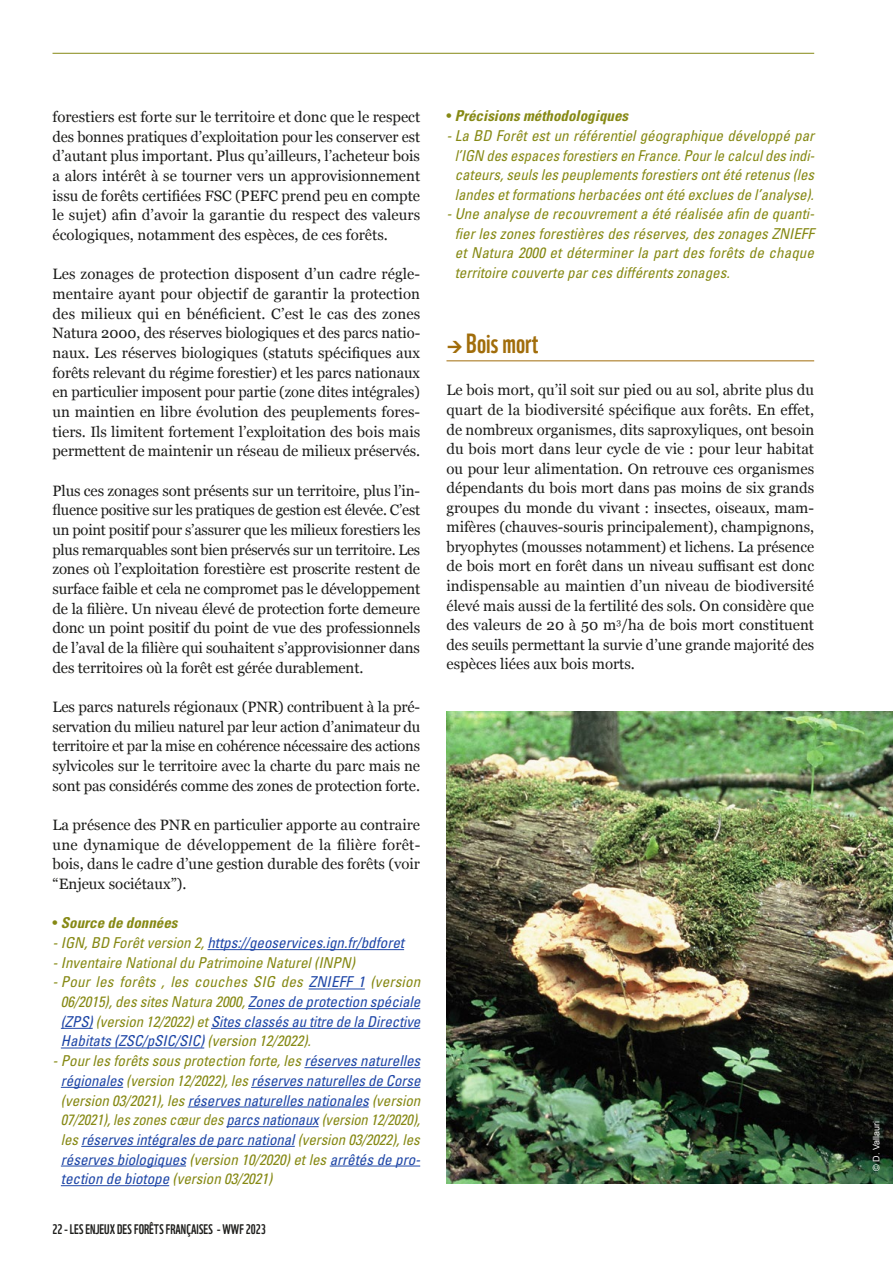
<style>
.page{position:relative;width:893px;height:1263px;background:#fff}
.page>*{position:absolute;margin:0;border:0;box-sizing:border-box;transform-origin:0 0}
.t1{font:27px "WWF";color:#a16d0b}
.t2{font:15px/19.6px "Georgia";color:#1d1d1b;text-align:justify}
.t3{font:italic condensed 15px/19.6px "Univers";color:#868914;text-align:justify}
.t4{font:italic condensed 15px "Univers";color:#1e46a7}
.t5{font:italic 700 condensed 15px "Univers";color:#868914}
.t6{font:13.5px "WWF";color:#1d1d1b}
.t7{font:9px "Arial";color:#fff}
.s1{font-weight:400;font-style:normal}
.s2{color:#868914}
.s3{color:#1e46a7}
</style>
<div class="page">
<hr style="left:53px;top:53px;width:761px;height:1px;background:#868914">
<img style="left:446px;top:711px;width:447px;height:472px">
<hr style="left:207px;top:949px;width:197px;height:1px;background:#1e46a7">
<hr style="left:309px;top:988px;width:56px;height:1px;background:#1e46a7">
<hr style="left:248px;top:1008px;width:172px;height:1px;background:#1e46a7">
<hr style="left:61px;top:1028px;width:32px;height:1px;background:#1e46a7">
<hr style="left:211px;top:1028px;width:209px;height:1px;background:#1e46a7">
<hr style="left:61px;top:1047px;width:143px;height:1px;background:#1e46a7">
<hr style="left:304px;top:1067px;width:116px;height:1px;background:#1e46a7">
<hr style="left:61px;top:1087px;width:62px;height:1px;background:#1e46a7">
<hr style="left:251px;top:1087px;width:169px;height:1px;background:#1e46a7">
<hr style="left:188px;top:1106px;width:181px;height:1px;background:#1e46a7">
<hr style="left:226px;top:1126px;width:93px;height:1px;background:#1e46a7">
<hr style="left:81px;top:1146px;width:214px;height:1px;background:#1e46a7">
<hr style="left:61px;top:1166px;width:125px;height:1px;background:#1e46a7">
<hr style="left:330px;top:1166px;width:90px;height:1px;background:#1e46a7">
<hr style="left:61px;top:1185px;width:108px;height:1px;background:#1e46a7">
<hr style="left:446px;top:360px;width:368px;height:1px;background:#a16d0b">
<p class="t2" style="left:53px;top:106px;width:369px">forestiers est forte sur le territoire et donc que le respect des bonnes pratiques d’exploitation pour les conserver est d’autant plus important. Plus qu’ailleurs, l’acheteur bois a alors intérêt à se tourner vers un approvisionnement issu de forêts certifiées FSC (PEFC prend peu en compte le sujet) afin d’avoir la garantie du respect des valeurs écologiques, notamment des espèces, de ces forêts.</p>
<p class="t2" style="left:53px;top:264px;width:369px">Les zonages de protection disposent d’un cadre régle&shy;mentaire ayant pour objectif de garantir la protection des milieux qui en bénéficient. C’est le cas des zones Natura 2000, des réserves biologiques et des parcs natio&shy;naux. Les réserves biologiques (statuts spécifiques aux forêts relevant du régime forestier) et les parcs nationaux en particulier imposent pour partie (zone dites intégrales) un maintien en libre évolution des peuplements fores&shy;tiers. Ils limitent fortement l’exploitation des bois mais permettent de maintenir un réseau de milieux préservés.</p>
<p class="t2" style="left:53px;top:480px;width:369px">Plus ces zonages sont présents sur un territoire, plus l’in&shy;fluence positive sur les pratiques de gestion est élevée. C’est un point positif pour s’assurer que les milieux forestiers les plus remarquables sont bien préservés sur un territoire. Les zones où l’exploitation forestière est proscrite restent de surface faible et cela ne compromet pas le développement de la filière. Un niveau élevé de protection forte demeure donc un point positif du point de vue des professionnels de l’aval de la filière qui souhaitent s’approvisionner dans des territoires où la forêt est gérée durablement.</p>
<p class="t2" style="left:53px;top:696px;width:369px">Les parcs naturels régionaux (PNR) contribuent à la pré&shy;servation du milieu naturel par leur action d’animateur du territoire et par la mise en cohérence nécessaire des actions sylvicoles sur le territoire avec la charte du parc mais ne sont pas considérés comme des zones de protection forte.</p>
<p class="t2" style="left:53px;top:814px;width:369px">La présence des PNR en particulier apporte au contraire une dynamique de développement de la filière forêt&shy;bois, dans le cadre d’une gestion durable des forêts (voir “Enjeux sociétaux”).</p>
<p class="t5" style="left:53px;top:914px;width:126px"><span class="s1">•</span> Source de données</p>
<p class="t4" style="left:53px;top:933px;width:353px"><span class="s2">- IGN, BD Forêt version 2,</span> https://geoservices.ign.fr/bdforet</p>
<p class="t3" style="left:53px;top:952px;width:304px">- Inventaire National du Patrimoine Naturel (INPN)</p>
<p class="t3" style="left:61px;top:972px;width:361px;text-indent:-8px">- Pour les forêts , les couches SIG des <span class="s3">ZNIEFF 1</span> (version 06/2015), des sites Natura 2000, <span class="s3">Zones de protection spéciale (ZPS)</span> (version 12/2022) et <span class="s3">Sites classés au titre de la Directive Habitats (ZSC/pSIC/SIC)</span> (version 12/2022).</p>
<p class="t3" style="left:61px;top:1051px;width:361px;text-indent:-8px">- Pour les forêts sous protection forte, les <span class="s3">réserves naturelles régionales</span> (version 12/2022), les <span class="s3">réserves naturelles de Corse </span>(version 03/2021), les <span class="s3">réserves naturelles nationales</span> (version 07/2021), les zones cœur des <span class="s3">parcs nationaux</span> (version 12/2020), les <span class="s3">réserves intégrales de parc national</span> (version 03/2022), les <span class="s3">réserves biologiques</span> (version 10/2020) et les <span class="s3">arrêtés de pro&shy;tection de biotope</span> (version 03/2021)</p>
<p class="t6" style="left:53px;top:1219px;width:215px">22 - LES ENJEUX DES FORÊTS FRANÇAISES - WWF 2023</p>
<p class="t5" style="left:446px;top:107px;width:183px"><span class="s1">•</span> Précisions méthodologiques</p>
<p class="t3" style="left:446px;top:126px;width:369px;text-align:center">- La BD Forêt est un référentiel géographique développé par l’IGN des espaces forestiers en France. Pour le calcul des indi&shy;cateurs, seuls les peuplements forestiers ont été retenus (les landes et formations herbacées ont été exclues de l’analyse).</p>
<p class="t3" style="left:455px;top:204px;width:361px;text-indent:-8px">- Une analyse de recouvrement a été réalisée afin de quanti&shy;fier les zones forestières des réserves, des zonages ZNIEFF et Natura 2000 et déterminer la part des forêts de chaque territoire couverte par ces différents zonages.</p>
<h1 class="t1" style="left:466px;top:322px;width:73px">Bois mort</h1>
<p class="t2" style="left:446px;top:380px;width:369px">Le bois mort, qu’il soit sur pied ou au sol, abrite plus du quart de la biodiversité spécifique aux forêts. En effet, de nombreux organismes, dits saproxyliques, ont besoin du bois mort dans leur cycle de vie : pour leur habitat ou pour leur alimentation. On retrouve ces organismes dépendants du bois mort dans pas moins de six grands groupes du monde du vivant : insectes, oiseaux, mam&shy;mifères (chauves-souris principalement), champignons, bryophytes (mousses notamment) et lichens. La présence de bois mort en forêt dans un niveau suffisant est donc indispensable au maintien d’un niveau de biodiversité élevé mais aussi de la fertilité des sols. On considère que des valeurs de 20 à 50 m<sup>3</sup>/ha de bois mort constituent des seuils permettant la survie d’une grande majorité des espèces liées aux bois morts.</p>
<p class="t7" style="left:870px;top:1171px;width:51px;rotate:-90deg">© D. Vallauri</p>
</div>
